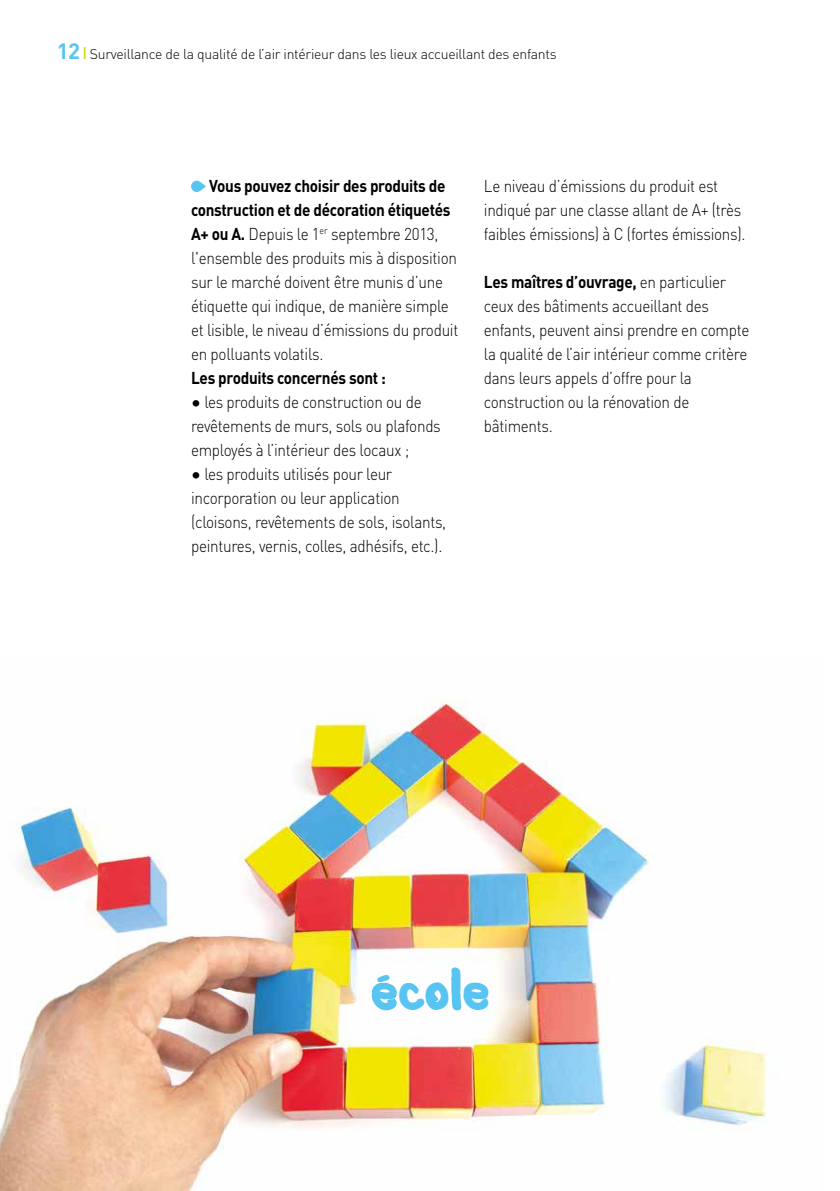
<style>
.page{position:relative;width:840px;height:1191px;background:#fff}
.page>*{position:absolute;margin:0;border:0;box-sizing:border-box;transform-origin:0 0}
.t1{font:33px "Culia";color:#58c4f1}
.t2{font:300 17px/24px "DIN";letter-spacing:-.02em;color:#000;scale:.9 1}
.t3{font:700 17px "DIN";letter-spacing:-.02em;color:#000;scale:.9 1}
.t4{font:300 14px "DIN";letter-spacing:-.02em;color:#000}
.s1{font-weight:700;font-size:22px;color:#58c4f1}
.s2{font-weight:500;color:#c8d300}
.s3{font-weight:700}
.s4{font-weight:700;font-size:20px}
</style>
<div class="page">
<img style="left:0;top:700px;width:767px;height:491px">
<svg style="left:191px;top:181px;width:15px;height:11px"></svg>
<svg style="left:371px;top:974px;width:25px;height:36px"></svg>
<svg style="left:451px;top:967px;width:10px;height:43px"></svg>
<p class="t4" style="left:57px;top:45px;width:501px"><span class="s1">12</span> <span class="s2">|</span> Surveillance de la qualité de l’air intérieur dans les lieux accueillant des enfants</p>
<p class="t2" style="left:191px;top:174px;width:298px;text-indent:18px"><span class="s3">Vous pouvez choisir des produits de construction et de décoration étiquetés A+ ou A.</span> Depuis le 1<sup>er</sup> septembre 2013, l'ensemble des produits mis à disposition sur le marché doivent être munis d’une étiquette qui indique, de manière simple et lisible, le niveau d’émissions du produit en polluants volatils.</p>
<p class="t3" style="left:191px;top:367px;width:218px">Les produits concernés sont :</p>
<p class="t2" style="left:191px;top:390px;width:279px"><span class="s4">•</span> les produits de construction ou de revêtements de murs, sols ou plafonds employés à l’intérieur des locaux ;</p>
<p class="t2" style="left:191px;top:462px;width:285px"><span class="s4">•</span> les produits utilisés pour leur incorporation ou leur application (cloisons, revêtements de sols, isolants, peintures, vernis, colles, adhésifs, etc.).</p>
<p class="t2" style="left:483px;top:174px;width:292px">Le niveau d’émissions du produit est indiqué par une classe allant de A+ (très faibles émissions) à C (fortes émissions).</p>
<p class="t2" style="left:483px;top:270px;width:296px"><span class="s3">Les maîtres d’ouvrage,</span> en particulier ceux des bâtiments accueillant des enfants, peuvent ainsi prendre en compte la qualité de l’air intérieur comme critère dans leurs appels d’offre pour la construction ou la rénovation de bâtiments.</p>
<h1 class="t1" style="left:399px;top:979px;width:91px">CO E</h1>
</div>
